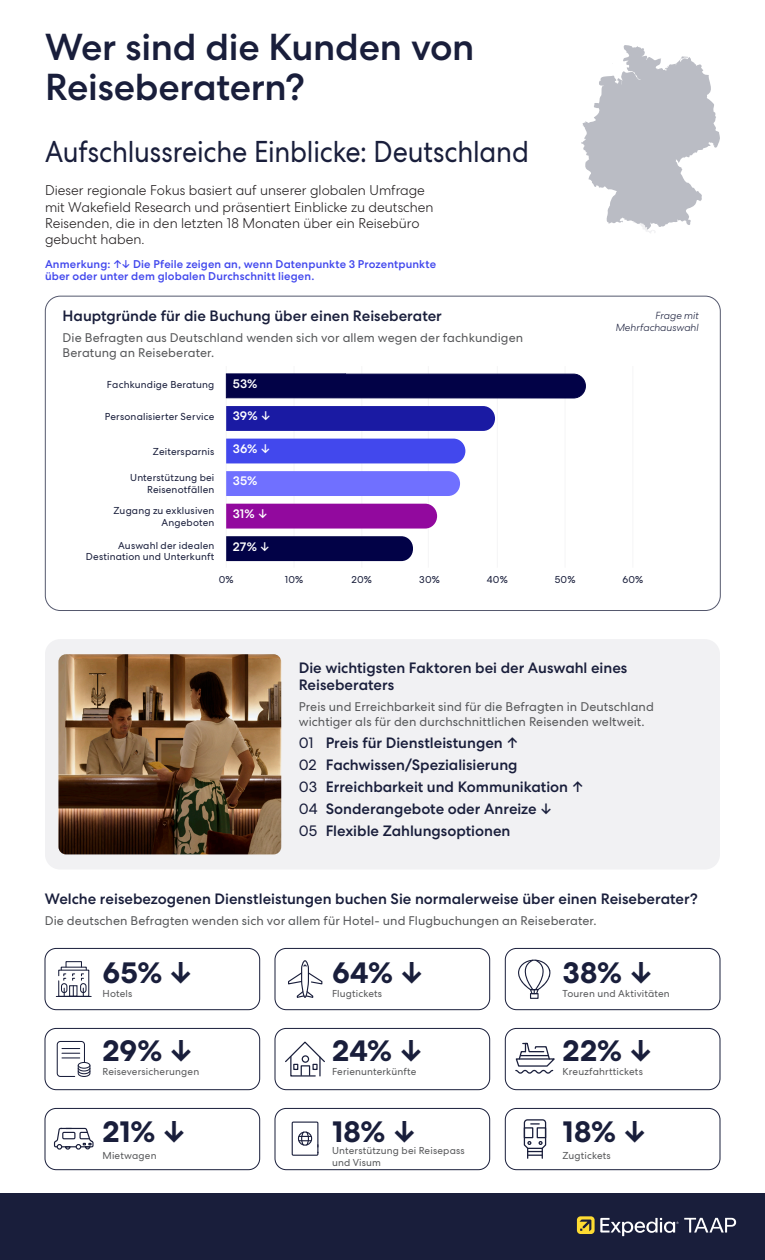
<style>
.page{position:relative;width:765px;height:1260px;background:#fff}
.page>*{position:absolute;margin:0;border:0;box-sizing:border-box;transform-origin:0 0}
.t1{font:500 37.5px/40px "Centra No 2";letter-spacing:-.005em;color:#191e3b}
.t2{font:30px "Centra No 2";letter-spacing:-.005em;color:#191e3b;scale:.9 1}
.t3{font:700 30px "Centra No 2";letter-spacing:.01em;color:#191e3b}
.P1_Grey_H2{font:500 15px/17.5px "Centra No 2";color:#191e3b}
.P1{font:300 13.75px/16.2px "Centra No 2";color:#231f20}
.t4{font:12.5px/15px "Centra No 2";letter-spacing:.005em;color:#57585a}
.t5{font:500 12.5px "Centra No 2";letter-spacing:.01em;color:#fff}
.P1_Note{font:500 11.25px/12.5px "Centra No 2";letter-spacing:.01em;color:#4248ed}
.p1_Graph_text_RR{font:10px/11.2px "Centra No 2";letter-spacing:.015em;color:#191e3b;text-align:right}
.Body_8{font:10px/12px "Centra No 2";letter-spacing:.015em;color:#57585a}
.t6{font:italic 300 10px/12px "Centra No 2";color:#191e3b;text-align:right}
.s1{font-weight:400}
</style>
<div class="page">
<div style="left:0;top:1193px;width:765px;height:67px;background:#191e3b"></div>
<svg style="left:600px;top:1218px;width:136px;height:18px"></svg>
<svg style="left:577px;top:1216px;width:18px;height:18px"></svg>
<svg style="left:580px;top:1220px;width:11px;height:11px"></svg>
<svg style="left:581px;top:45px;width:139px;height:188px"></svg>
<div style="left:45px;top:639px;width:675px;height:231px;background:#f1f1f3;border-radius:15px"></div>
<div style="left:45px;top:1028px;width:215px;height:62px;border:1px solid #191e3b;border-radius:11px"></div>
<div style="left:45px;top:1108px;width:215px;height:62px;border:1px solid #191e3b;border-radius:11px"></div>
<div style="left:275px;top:1028px;width:215px;height:62px;border:1px solid #191e3b;border-radius:11px"></div>
<div style="left:275px;top:1108px;width:215px;height:62px;border:1px solid #191e3b;border-radius:11px"></div>
<div style="left:505px;top:1028px;width:215px;height:62px;border:1px solid #191e3b;border-radius:11px"></div>
<div style="left:505px;top:1108px;width:215px;height:62px;border:1px solid #191e3b;border-radius:11px"></div>
<div style="left:45px;top:948px;width:215px;height:62px;border:1px solid #191e3b;border-radius:11px"></div>
<div style="left:275px;top:948px;width:215px;height:62px;border:1px solid #191e3b;border-radius:11px"></div>
<div style="left:505px;top:948px;width:215px;height:62px;border:1px solid #191e3b;border-radius:11px"></div>
<svg style="left:518px;top:959px;width:33px;height:40px"></svg>
<hr style="left:56px;top:996px;width:35px;height:1px;background:#191e3b">
<svg style="left:58px;top:969px;width:32px;height:27px"></svg>
<div style="left:66px;top:961px;width:16px;height:6px;border:1px solid #191e3b"></div>
<svg style="left:288px;top:960px;width:35px;height:38px"></svg>
<div style="left:292px;top:1122px;width:26px;height:34px;border:1px solid #191e3b"></div>
<div style="left:298px;top:1131px;width:14px;height:15px;border:1px solid #191e3b;border-radius:50%"></div>
<svg style="left:299px;top:1131px;width:12px;height:15px"></svg>
<svg style="left:515px;top:1042px;width:40px;height:32px"></svg>
<svg style="left:285px;top:1041px;width:40px;height:36px"></svg>
<svg style="left:523px;top:1119px;width:24px;height:39px"></svg>
<div style="left:524px;top:1127px;width:9px;height:11px;border:1px solid #191e3b"></div>
<div style="left:537px;top:1127px;width:9px;height:11px;border:1px solid #191e3b"></div>
<svg style="left:54px;top:1127px;width:40px;height:23px"></svg>
<svg style="left:56px;top:1041px;width:35px;height:36px"></svg>
<hr style="left:226px;top:366px;width:1px;height:202px;background:#f5f5f6">
<img style="left:58px;top:654px;width:223px;height:200px">
<hr style="left:633px;top:366px;width:1px;height:202px;background:#f5f5f6">
<hr style="left:565px;top:366px;width:1px;height:202px;background:#f5f5f6">
<hr style="left:497px;top:366px;width:1px;height:202px;background:#f5f5f6">
<hr style="left:361px;top:366px;width:1px;height:202px;background:#f5f5f6">
<hr style="left:294px;top:366px;width:1px;height:202px;background:#f5f5f6">
<hr style="left:428px;top:366px;width:1px;height:202px;background:#f5f5f6">
<div style="left:226px;top:536px;width:187px;height:25px;background:#020247"></div>
<div style="left:226px;top:504px;width:211px;height:25px;background:#92099e"></div>
<div style="left:226px;top:471px;width:234px;height:25px;background:#7070ff"></div>
<div style="left:226px;top:439px;width:239px;height:24px;background:#4248ed"></div>
<svg style="left:226px;top:406px;width:269px;height:25px"></svg>
<svg style="left:226px;top:373px;width:360px;height:26px"></svg>
<p class="t1" style="left:45px;top:27px;width:431px">Wer sind die Kunden von<br>Reiseberatern?</p>
<p class="t2" style="left:45px;top:134px;width:539px">Aufschlussreiche Einblicke: Deutschland</p>
<p class="P1" style="left:45px;top:182px;width:390px">Dieser regionale Fokus basiert auf unserer globalen Umfrage mit Wakefield Research und präsentiert Einblicke zu deutschen Reisenden, die in den letzten 18 Monaten über ein Reisebüro gebucht haben.</p>
<p class="P1_Note" style="left:45px;top:258px;width:393px">Anmerkung: ↑↓ Die Pfeile zeigen an, wenn Datenpunkte 3 Prozentpunkte über oder unter dem globalen Durchschnitt liegen.</p>
<p class="P1_Grey_H2" style="left:63px;top:308px;width:381px">Hauptgründe für die Buchung über einen Reiseberater</p>
<p class="t4" style="left:63px;top:330px;width:462px">Die Befragten aus Deutschland wenden sich vor allem wegen der fachkundigen<br>Beratung an Reiseberater.</p>
<p class="p1_Graph_text_RR" style="left:107px;top:379px;width:109px">Fachkundige Beratung</p>
<p class="t5" style="left:233px;top:376px;width:26px">53%</p>
<p class="p1_Graph_text_RR" style="left:105px;top:411px;width:111px">Personalisierter Service</p>
<p class="p1_Graph_text_RR" style="left:153px;top:446px;width:63px">Zeitersparnis</p>
<p class="p1_Graph_text_RR" style="left:130px;top:472px;width:86px">Unterstützung bei<br>Reisenotfällen</p>
<p class="p1_Graph_text_RR" style="left:114px;top:505px;width:102px">Zugang zu exklusiven<br>Angeboten</p>
<p class="p1_Graph_text_RR" style="left:86px;top:539px;width:130px">Auswahl der idealen<br>Destination und Unterkunft</p>
<p class="t5" style="left:233px;top:409px;width:39px">39% ↓</p>
<p class="t5" style="left:233px;top:441px;width:39px">36% ↓</p>
<p class="t5" style="left:233px;top:474px;width:26px">35%</p>
<p class="t5" style="left:233px;top:506px;width:36px">31% ↓</p>
<p class="t5" style="left:233px;top:539px;width:39px">27% ↓</p>
<p class="t6" style="left:616px;top:310px;width:85px">Frage mit<br>Mehrfachauswahl</p>
<p class="p1_Graph_text_RR" style="left:219px;top:574px;width:16px">0%</p>
<p class="p1_Graph_text_RR" style="left:285px;top:574px;width:20px">10%</p>
<p class="p1_Graph_text_RR" style="left:352px;top:574px;width:22px">20%</p>
<p class="p1_Graph_text_RR" style="left:419px;top:574px;width:22px">30%</p>
<p class="p1_Graph_text_RR" style="left:487px;top:574px;width:23px">40%</p>
<p class="p1_Graph_text_RR" style="left:555px;top:574px;width:22px">50%</p>
<p class="p1_Graph_text_RR" style="left:622px;top:574px;width:22px">60%</p>
<p class="P1_Grey_H2" style="left:299px;top:659px;width:330px">Die wichtigsten Faktoren bei der Auswahl eines<br>Reiseberaters</p>
<p class="t4" style="left:299px;top:699px;width:357px">Preis und Erreichbarkeit sind für die Befragten in Deutschland wichtiger als für den durchschnittlichen Reisenden weltweit.</p>
<p class="P1_Grey_H2" style="left:299px;top:734px;width:221px"><span class="s1">01</span> Preis für Dienstleistungen ↑</p>
<p class="P1_Grey_H2" style="left:299px;top:756px;width:220px"><span class="s1">02</span> Fachwissen/Spezialisierung</p>
<p class="P1_Grey_H2" style="left:299px;top:778px;width:286px"><span class="s1">03</span> Erreichbarkeit und Kommunikation ↑</p>
<p class="P1_Grey_H2" style="left:299px;top:800px;width:255px"><span class="s1">04</span> Sonderangebote oder Anreize ↓</p>
<p class="P1_Grey_H2" style="left:299px;top:822px;width:213px"><span class="s1">05</span> Flexible Zahlungsoptionen</p>
<p class="P1_Grey_H2" style="left:45px;top:891px;width:655px">Welche reisebezogenen Dienstleistungen buchen Sie normalerweise über einen Reiseberater?</p>
<p class="t4" style="left:45px;top:913px;width:553px">Die deutschen Befragten wenden sich vor allem für Hotel- und Flugbuchungen an Reiseberater.</p>
<p class="t3" style="left:102px;top:954px;width:92px">65% ↓</p>
<p class="t3" style="left:332px;top:954px;width:93px">64% ↓</p>
<p class="Body_8" style="left:102px;top:987px;width:31px">Hotels</p>
<p class="Body_8" style="left:332px;top:987px;width:52px">Flugtickets</p>
<p class="t3" style="left:562px;top:954px;width:92px">38% ↓</p>
<p class="Body_8" style="left:562px;top:987px;width:109px">Touren und Aktivitäten</p>
<p class="t3" style="left:102px;top:1033px;width:92px">29% ↓</p>
<p class="t3" style="left:332px;top:1033px;width:93px">24% ↓</p>
<p class="t3" style="left:562px;top:1033px;width:92px">22% ↓</p>
<p class="Body_8" style="left:102px;top:1066px;width:98px">Reiseversicherungen</p>
<p class="Body_8" style="left:332px;top:1066px;width:86px">Ferienunterkünfte</p>
<p class="Body_8" style="left:562px;top:1066px;width:82px">Kreuzfahrttickets</p>
<p class="t3" style="left:102px;top:1114px;width:85px">21% ↓</p>
<p class="t3" style="left:332px;top:1114px;width:86px">18% ↓</p>
<p class="t3" style="left:562px;top:1114px;width:86px">18% ↓</p>
<p class="Body_8" style="left:102px;top:1149px;width:56px">Mietwagen</p>
<p class="Body_8" style="left:332px;top:1145px;width:134px">Unterstützung bei Reisepass und Visum</p>
<p class="Body_8" style="left:562px;top:1149px;width:50px">Zugtickets</p>
</div>
